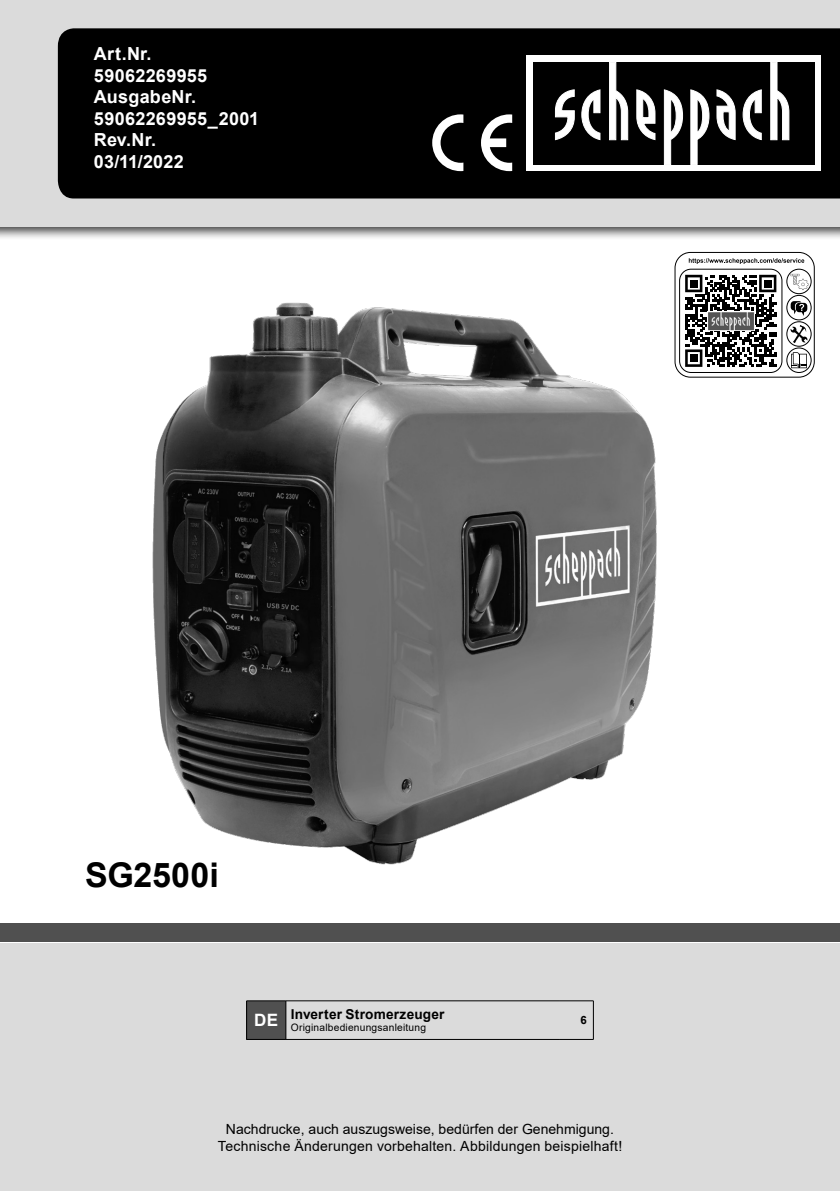
<style>
.page{position:relative;width:840px;height:1191px;background:#fff}
.page>*{position:absolute;margin:0;border:0;box-sizing:border-box;transform-origin:0 0}
.t1{font:700 34px "Arial";letter-spacing:-.005em;color:#000}
.t2{font:700 18px "Arial";letter-spacing:.015em;color:#fff}
.t3{font:700 17px "Arial";color:#fff}
.t4{font:14px "Arial";letter-spacing:.01em;color:#000}
.t5{font:700 13.6px "Arial";letter-spacing:.015em;color:#000}
.t6{font:700 11.4px "Arial";color:#000}
.t7{font:10.2px "Arial";letter-spacing:.02em;color:#000}
</style>
<div class="page">
<div style="left:0;top:0;width:839px;height:240px;background:#000;opacity:.75"></div>
<div style="left:0;top:0;width:839px;height:227px;background:#dbdbdb"></div>
<div style="left:58px;top:28px;width:781px;height:170px;background:#000"></div>
<div style="left:0;top:943px;width:839px;height:248px;background:#dbdbdb"></div>
<div style="left:0;top:923px;width:839px;height:18px;background:#505050"></div>
<svg style="left:432px;top:114px;width:31px;height:57px;background:#616161"></svg>
<svg style="left:480px;top:114px;width:32px;height:57px;background:#727272"></svg>
<div style="left:526px;top:56px;width:294px;height:115px;background:#fff"></div>
<div style="left:533px;top:62px;width:281px;height:103px;background:#000"></div>
<svg style="left:554px;top:89px;width:20px;height:51px"></svg>
<svg style="left:581px;top:89px;width:19px;height:51px"></svg>
<svg style="left:609px;top:62px;width:19px;height:78px"></svg>
<svg style="left:636px;top:89px;width:19px;height:51px"></svg>
<svg style="left:716px;top:89px;width:19px;height:51px"></svg>
<svg style="left:742px;top:89px;width:19px;height:51px"></svg>
<svg style="left:663px;top:89px;width:19px;height:76px"></svg>
<svg style="left:690px;top:89px;width:19px;height:76px"></svg>
<svg style="left:770px;top:62px;width:19px;height:78px"></svg>
<div style="left:674px;top:252px;width:140px;height:125px;border:1px solid #000;border-radius:15px"></div>
<div style="left:786px;top:269px;width:25px;height:25px;border:1px solid #000;border-radius:50%"></div>
<div style="left:786px;top:295px;width:25px;height:25px;border:1px solid #000;border-radius:50%"></div>
<div style="left:786px;top:321px;width:25px;height:26px;border:1px solid #000;border-radius:50%"></div>
<div style="left:786px;top:347px;width:25px;height:26px;border:1px solid #000;border-radius:50%"></div>
<svg style="left:790px;top:352px;width:16px;height:16px"></svg>
<svg style="left:685px;top:275px;width:91px;height:92px"></svg>
<div style="left:689px;top:280px;width:8px;height:7px;background:#000"></div>
<div style="left:763px;top:280px;width:8px;height:7px;background:#000"></div>
<div style="left:689px;top:354px;width:8px;height:8px;background:#000"></div>
<img style="left:707px;top:311px;width:46px;height:19px">
<div style="left:678px;top:269px;width:103px;height:104px;border:1px solid #000;border-radius:12px"></div>
<svg style="left:688px;top:258px;width:115px;height:6px"></svg>
<svg style="left:790px;top:301px;width:16px;height:15px"></svg>
<svg style="left:789px;top:325px;width:18px;height:18px"></svg>
<svg style="left:790px;top:274px;width:18px;height:16px"></svg>
<div style="left:246px;top:1000px;width:40px;height:39px;background:#505050"></div>
<hr style="left:246px;top:1000px;width:40px;height:1px;background:#000">
<hr style="left:246px;top:1001px;width:1px;height:38px;background:#000">
<hr style="left:286px;top:1000px;width:272px;height:1px;background:#000">
<hr style="left:285px;top:1001px;width:1px;height:38px;background:#000">
<hr style="left:558px;top:1000px;width:35px;height:1px;background:#000">
<hr style="left:592px;top:1001px;width:1px;height:38px;background:#000">
<hr style="left:246px;top:1039px;width:40px;height:1px;background:#000">
<hr style="left:286px;top:1039px;width:272px;height:1px;background:#000">
<hr style="left:558px;top:1039px;width:35px;height:1px;background:#000">
<img style="left:152px;top:302px;width:505px;height:563px">
<p class="t2" style="left:94px;top:41px;width:59px">Art.Nr.</p>
<p class="t2" style="left:94px;top:63px;width:115px">59062269955</p>
<p class="t2" style="left:94px;top:84px;width:104px">AusgabeNr.</p>
<p class="t2" style="left:94px;top:106px;width:167px">59062269955_2001</p>
<p class="t2" style="left:94px;top:127px;width:64px">Rev.Nr.</p>
<p class="t2" style="left:94px;top:149px;width:91px">03/11/2022</p>
<p class="t1" style="left:85px;top:851px;width:135px">SG2500i</p>
<p class="t3" style="left:254px;top:1008px;width:25px">DE</p>
<p class="t5" style="left:290px;top:1004px;width:155px">Inverter Stromerzeuger</p>
<p class="t7" style="left:290px;top:1020px;width:137px">Originalbedienungsanleitung</p>
<p class="t6" style="left:580px;top:1012px;width:8px">6</p>
<p class="t4" style="left:226px;top:1119px;width:389px">Nachdrucke, auch auszugsweise, bedürfen der Genehmigung.</p>
<p class="t4" style="left:217px;top:1136px;width:406px">Technische Änderungen vorbehalten. Abbildungen beispielhaft!</p>
</div>
